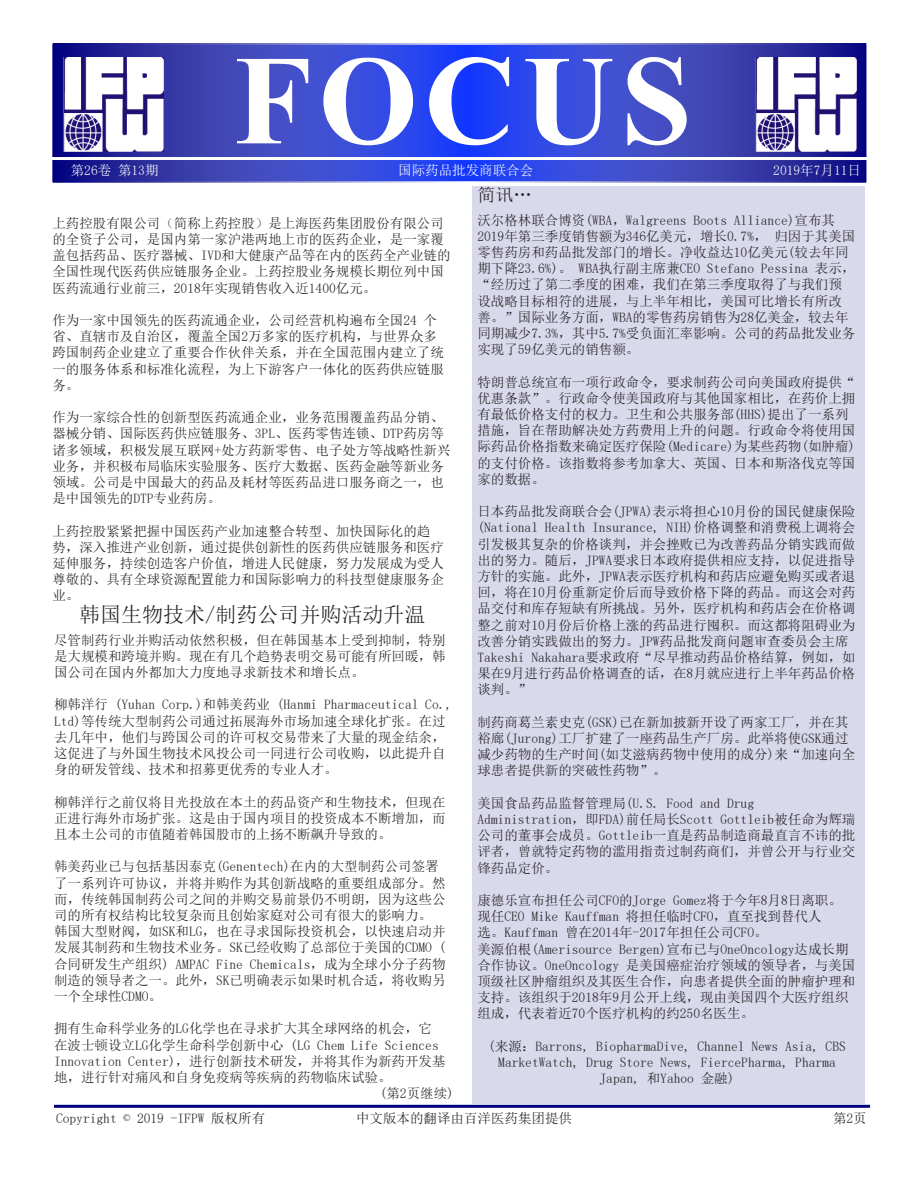
<style>
.page{position:relative;width:918px;height:1188px;background:#fff}
.page>*{position:absolute;margin:0;border:0;box-sizing:border-box;transform-origin:0 0}
.t1{font:700 127.5px "Times New Roman";letter-spacing:.05em;color:#fff}
.t2{font:21px "Sim Sun";color:#231f20}
.t3{font:18px "Sim Sun";color:#231f20}
.t4{font:13.5px/16.2px "Sim Sun";color:#231f20}
.Source{font:13.5px "Sim Sun";color:#fff}
</style>
<div class="page">
<div style="left:472px;top:186px;width:393px;height:918px;background:#d9d9ec"></div>
<hr style="left:54px;top:1105px;width:816px;height:3px;background:#000080">
<svg style="left:55px;top:46px;width:808px;height:134px;background:#3343c9"></svg>
<hr style="left:9px;top:157px;width:859px;height:3px;background:#fff">
<img style="left:64px;top:57px;width:100px;height:95px">
<img style="left:755px;top:57px;width:101px;height:95px">
<p class="Source" style="left:71px;top:163px;width:89px">第26卷 第13期</p>
<p class="t1" style="left:234px;top:9px;width:459px">FOCUS</p>
<p class="Source" style="left:398px;top:163px;width:136px">国际药品批发商联合会</p>
<p class="Source" style="left:773px;top:163px;width:89px">2019年7月11日</p>
<p class="t3" style="left:477px;top:185px;width:55px">简讯…</p>
<p class="t4" style="left:52px;top:215px;width:400px">上药控股有限公司（简称上药控股）是上海医药集团股份有限公司的全资子公司，是国内第一家沪港两地上市的医药企业，是一家覆盖包括药品、医疗器械、IVD和大健康产品等在内的医药全产业链的全国性现代医药供应链服务企业。上药控股业务规模长期位列中国医药流通行业前三，2018年实现销售收入近1400亿元。</p>
<p class="t4" style="left:52px;top:312px;width:393px">作为一家中国领先的医药流通企业，公司经营机构遍布全国24 个省、直辖市及自治区，覆盖全国2万多家的医疗机构，与世界众多跨国制药企业建立了重要合作伙伴关系，并在全国范围内建立了统一的服务体系和标准化流程，为上下游客户一体化的医药供应链服务。</p>
<p class="t4" style="left:52px;top:409px;width:400px">作为一家综合性的创新型医药流通企业，业务范围覆盖药品分销、器械分销、国际医药供应链服务、3PL、医药零售连锁、DTP药房等诸多领域，积极发展互联网+处方药新零售、电子处方等战略性新兴业务，并积极布局临床实验服务、医疗大数据、医药金融等新业务领域。公司是中国最大的药品及耗材等医药品进口服务商之一，也是中国领先的DTP专业药房。</p>
<p class="t4" style="left:52px;top:523px;width:393px">上药控股紧紧把握中国医药产业加速整合转型、加快国际化的趋势，深入推进产业创新，通过提供创新性的医药供应链服务和医疗延伸服务，持续创造客户价值，增进人民健康，努力发展成为受人尊敬的、具有全球资源配置能力和国际影响力的科技型健康服务企业。</p>
<p class="t2" style="left:79px;top:604px;width:348px">韩国生物技术/制药公司并购活动升温</p>
<p class="t4" style="left:54px;top:632px;width:393px;text-align:justify">尽管制药行业并购活动依然积极，但在韩国基本上受到抑制，特别是大规模和跨境并购。现在有几个趋势表明交易可能有所回暖，韩国公司在国内外都加大力度地寻求新技术和增长点。</p>
<p class="t4" style="left:54px;top:697px;width:400px">柳韩洋行 (Yuhan Corp.)和韩美药业 (Hanmi Pharmaceutical Co., Ltd)等传统大型制药公司通过拓展海外市场加速全球化扩张。在过去几年中，他们与跨国公司的许可权交易带来了大量的现金结余，这促进了与外国生物技术风投公司一同进行公司收购，以此提升自身的研发管线、技术和招募更优秀的专业人才。</p>
<p class="t4" style="left:54px;top:794px;width:393px;text-align:justify">柳韩洋行之前仅将目光投放在本土的药品资产和生物技术，但现在正进行海外市场扩张。这是由于国内项目的投资成本不断增加，而且本土公司的市值随着韩国股市的上扬不断飙升导致的。</p>
<p class="t4" style="left:54px;top:859px;width:393px">韩美药业已与包括基因泰克(Genentech)在内的大型制药公司签署了一系列许可协议，并将并购作为其创新战略的重要组成部分。然而，传统韩国制药公司之间的并购交易前景仍不明朗，因为这些公司的所有权结构比较复杂而且创始家庭对公司有很大的影响力。</p>
<p class="t4" style="left:54px;top:923px;width:393px;text-align:justify">韩国大型财阀，如SK和LG，也在寻求国际投资机会，以快速启动并发展其制药和生物技术业务。SK已经收购了总部位于美国的CDMO (合同研发生产组织) AMPAC Fine Chemicals，成为全球小分子药物制造的领导者之一。此外，SK已明确表示如果时机合适，将收购另一个全球性CDMO。</p>
<p class="t4" style="left:54px;top:1021px;width:393px">拥有生命科学业务的LG化学也在寻求扩大其全球网络的机会，它在波士顿设立LG化学生命科学创新中心 (LG Chem Life Sciences Innovation Center)，进行创新技术研发，并将其作为新药开发基地，进行针对痛风和自身免疫病等疾病的药物临床试验。</p>
<p class="t4" style="left:380px;top:1085px;width:76px">(第2页继续)</p>
<p class="t4" style="left:477px;top:212px;width:379px">沃尔格林联合博资(WBA，Walgreens Boots Alliance)宣布其2019年第三季度销售额为346亿美元，增长0.7%， 归因于其美国零售药房和药品批发部门的增长。净收益达10亿美元(较去年同期下降23.6%)。 WBA执行副主席兼CEO Stefano Pessina 表示，“经历过了第二季度的困难，我们在第三季度取得了与我们预设战略目标相符的进展，与上半年相比，美国可比增长有所改善。”国际业务方面，WBA的零售药房销售为28亿美金，较去年同期减少7.3%，其中5.7%受负面汇率影响。公司的药品批发业务实现了59亿美元的销售额。</p>
<p class="t4" style="left:477px;top:374px;width:379px">特朗普总统宣布一项行政命令，要求制药公司向美国政府提供“优惠条款”。行政命令使美国政府与其他国家相比，在药价上拥有最低价格支付的权力。卫生和公共服务部(HHS)提出了一系列措施，旨在帮助解决处方药费用上升的问题。行政命令将使用国际药品价格指数来确定医疗保险(Medicare)为某些药物(如肿瘤)的支付价格。该指数将参考加拿大、英国、日本和斯洛伐克等国家的数据。</p>
<p class="t4" style="left:477px;top:503px;width:379px">日本药品批发商联合会(JPWA)表示将担心10月份的国民健康保险(National Health Insurance, NIH)价格调整和消费税上调将会引发极其复杂的价格谈判，并会挫败已为改善药品分销实践而做出的努力。随后，JPWA要求日本政府提供相应支持，以促进指导方针的实施。此外，JPWA表示医疗机构和药店应避免购买或者退回，将在10月份重新定价后而导致价格下降的药品。而这会对药品交付和库存短缺有所挑战。另外，医疗机构和药店会在价格调整之前对10月份后价格上涨的药品进行囤积。而这都将阻碍业为改善分销实践做出的努力。JPW药品批发商问题审查委员会主席Takeshi Nakahara要求政府“尽早推动药品价格结算，例如，如果在9月进行药品价格调查的话，在8月就应进行上半年药品价格谈判。”</p>
<p class="t4" style="left:477px;top:714px;width:379px">制药商葛兰素史克(GSK)已在新加披新开设了两家工厂，并在其裕廊(Jurong)工厂扩建了一座药品生产厂房。此举将使GSK通过减少药物的生产时间(如艾滋病药物中使用的成分)来“加速向全球患者提供新的突破性药物”。</p>
<p class="t4" style="left:477px;top:795px;width:379px">美国食品药品监督管理局(U.S. Food and Drug<br>Administration，即FDA)前任局长Scott Gottleib被任命为辉瑞公司的董事会成员。Gottleib一直是药品制造商最直言不讳的批评者，曾就特定药物的滥用指责过制药商们，并曾公开与行业交锋药品定价。</p>
<p class="t4" style="left:477px;top:892px;width:366px">康德乐宣布担任公司CFO的Jorge Gomez将于今年8月8日离职。现任CEO Mike Kauffman 将担任临时CFO，直至找到替代人<br>选。Kauffman 曾在2014年-2017年担任公司CFO。</p>
<p class="t4" style="left:477px;top:941px;width:379px">美源伯根(Amerisource Bergen)宣布已与OneOncology达成长期合作协议。OneOncology 是美国癌症治疗领域的领导者，与美国顶级社区肿瘤组织及其医生合作，向患者提供全面的肿瘤护理和支持。该组织于2018年9月公开上线，现由美国四个大医疗组织组成，代表着近70个医疗机构的约250名医生。</p>
<p class="t4" style="left:488px;top:1038px;width:359px;text-align:center">(来源：Barrons, BiopharmaDive, Channel News Asia, CBS<br>MarketWatch, Drug Store News, FiercePharma, Pharma<br>Japan, 和Yahoo 金融)</p>
<p class="t4" style="left:56px;top:1110px;width:211px">Copyright © 2019 -IFPW 版权所有</p>
<p class="t4" style="left:356px;top:1110px;width:217px">中文版本的翻译由百洋医药集团提供</p>
<p class="t4" style="left:833px;top:1110px;width:35px">第2页</p>
</div>
